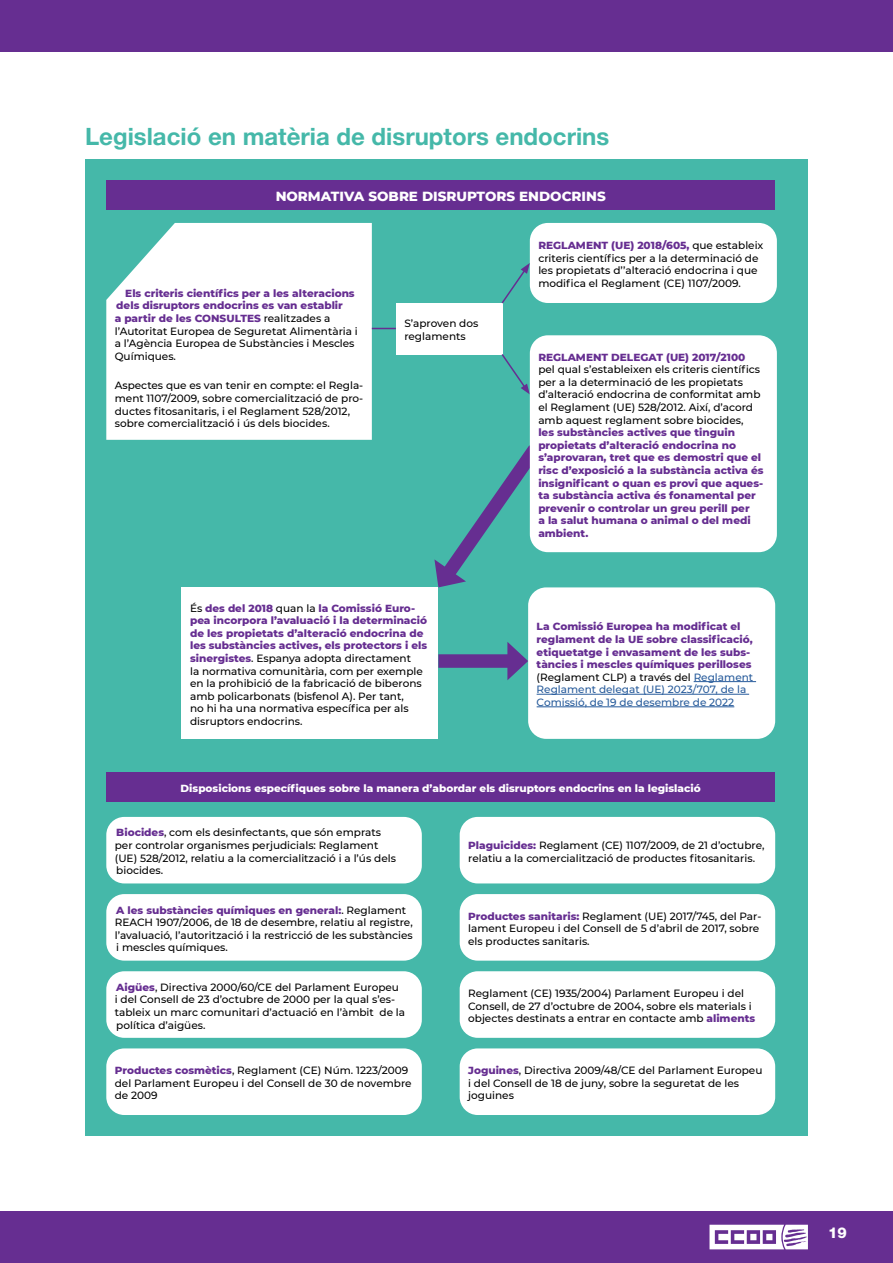
<style>
.page{position:relative;width:893px;height:1263px;background:#fff}
.page>*{position:absolute;margin:0;border:0;box-sizing:border-box;transform-origin:0 0}
.t1{font:700 24px "Helvetica Neue";color:#45b8a9}
.t2{font:800 15px "Helvetica Neue";color:#fff}
.t3{font:800 13.5px "Montserrat";color:#fff}
.t4{font:500 10.5px/12.6px "Montserrat";color:#000}
.t5{font:800 10.5px/12.6px "Montserrat";color:#662e91}
.t6{font:800 10.5px "Montserrat";color:#fff}
.s1{font-weight:800;color:#662e91}
.s2{font-weight:500;color:#000}
.s3{font-weight:500;color:#275b9b}
</style>
<div class="page">
<div style="left:0;top:1212px;width:893px;height:51px;background:#662e91"></div>
<div style="left:0;top:0;width:893px;height:51px;background:#662e91"></div>
<svg style="left:709px;top:1225px;width:99px;height:24px"></svg>
<div style="left:86px;top:159px;width:722px;height:976px;background:#45b8a9"></div>
<svg style="left:106px;top:223px;width:266px;height:217px;background:#f2faf9"></svg>
<div style="left:396px;top:303px;width:106px;height:51px;background:#fff"></div>
<svg style="left:372px;top:328px;width:24px;height:1px"></svg>
<div style="left:530px;top:223px;width:247px;height:80px;background:#fff;border-radius:18px"></div>
<svg style="left:501px;top:263px;width:29px;height:42px"></svg>
<svg style="left:500px;top:352px;width:30px;height:42px"></svg>
<svg style="left:434px;top:430px;width:120px;height:158px"></svg>
<div style="left:182px;top:587px;width:256px;height:152px;background:#fff"></div>
<div style="left:438px;top:654px;width:78px;height:14px;background:#662e91"></div>
<svg style="left:507px;top:642px;width:21px;height:38px"></svg>
<div style="left:528px;top:587px;width:247px;height:152px;background:#fff;border-radius:18px"></div>
<hr style="left:694px;top:681px;width:62px;height:1px;background:#275b9b">
<hr style="left:537px;top:694px;width:212px;height:1px;background:#275b9b">
<hr style="left:537px;top:706px;width:197px;height:1px;background:#275b9b">
<div style="left:106px;top:772px;width:669px;height:29px;background:#662e91"></div>
<div style="left:106px;top:180px;width:669px;height:30px;background:#662e91"></div>
<div style="left:106px;top:817px;width:316px;height:66px;background:#fff;border-radius:18px"></div>
<div style="left:106px;top:894px;width:316px;height:67px;background:#fff;border-radius:18px"></div>
<div style="left:106px;top:971px;width:316px;height:67px;background:#fff;border-radius:18px"></div>
<div style="left:106px;top:1048px;width:316px;height:67px;background:#fff;border-radius:18px"></div>
<div style="left:460px;top:817px;width:315px;height:66px;background:#fff;border-radius:18px"></div>
<div style="left:460px;top:894px;width:315px;height:67px;background:#fff;border-radius:18px"></div>
<div style="left:460px;top:971px;width:315px;height:67px;background:#fff;border-radius:18px"></div>
<div style="left:460px;top:1048px;width:315px;height:67px;background:#fff;border-radius:18px"></div>
<div style="left:530px;top:335px;width:247px;height:217px;background:#fff;border-radius:18px"></div>
<h1 class="t1" style="left:85px;top:117px;width:526px">Legislació en matèria de disruptors endocrins</h1>
<p class="t3" style="left:276px;top:187px;width:332px">NORMATIVA SOBRE DISRUPTORS ENDOCRINS</p>
<p class="t4" style="left:115px;top:286px;width:245px;text-indent:10px"><span class="s1">Els criteris científics per a les alteracions dels disruptors endocrins es van establir<br>a partir de les CONSULTES</span> realitzades a l’Autoritat Europea de Seguretat Alimentària i a l’Agència Europea de Substàncies i Mescles Químiques.</p>
<p class="t4" style="left:115px;top:379px;width:250px">Aspectes que es van tenir en compte: el Regla&shy;ment 1107/2009, sobre comercialització de pro&shy;ductes fitosanitaris, i el Reglament 528/2012, sobre comercialització i ús dels biocides.</p>
<p class="t4" style="left:404px;top:317px;width:76px">S’aproven dos reglaments</p>
<p class="t4" style="left:190px;top:601px;width:239px">És <span class="s1">des del 2018</span> quan la <span class="s1">la Comissió Euro&shy;pea incorpora l’avaluació i la determinació de les propietats d’alteració endocrina de les substàncies actives, els protectors i els sinergistes</span>. Espanya adopta directament<br>la normativa comunitària, com per exemple en la prohibició de la fabricació de biberons amb policarbonats (bisfenol A). Per tant,<br>no hi ha una normativa específica per als disruptors endocrins.</p>
<p class="t4" style="left:538px;top:239px;width:227px"><span class="s1">REGLAMENT (UE) 2018/605,</span> que estableix criteris científics per a la determinació de les propietats d’’alteració endocrina i que modifica el Reglament (CE) 1107/2009.</p>
<p class="t5" style="left:538px;top:350px;width:209px">REGLAMENT DELEGAT (UE) 2017/2100</p>
<p class="t4" style="left:538px;top:363px;width:224px">pel qual s’estableixen els criteris científics per a la determinació de les propietats d’alteració endocrina de conformitat amb el Reglament (UE) 528/2012. Així, d’acord amb aquest reglament sobre biocides,</p>
<p class="t5" style="left:538px;top:426px;width:227px">les substàncies actives que tinguin propietats d’alteració endocrina no s’aprovaran, tret que es demostri que el risc d’exposició a la substància activa és insignificant o quan es provi que aques&shy;ta substància activa és fonamental per prevenir o controlar un greu perill per<br>a la salut humana o animal o del medi ambient.</p>
<p class="t5" style="left:537px;top:620px;width:218px">La Comissió Europea ha modificat el reglament de la UE sobre classificació, etiquetatge i envasament de les subs&shy;tàncies i mescles químiques perilloses <span class="s2">(Reglament CLP) a través del</span> <span class="s3">Reglament Reglament delegat (UE) 2023/707, de la Comissió, de 19 de desembre de 2022</span></p>
<p class="t6" style="left:181px;top:780px;width:522px">Disposicions específiques sobre la manera d’abordar els disruptors endocrins en la legislació</p>
<p class="t4" style="left:115px;top:826px;width:283px"><span class="s1">Biocides</span>, com els desinfectants, que són emprats per controlar organismes perjudicials: Reglament (UE) 528/2012, relatiu a la comercialització i a l’ús dels biocides.</p>
<p class="t4" style="left:115px;top:903px;width:299px"><span class="s1">A les substàncies químiques en general:</span>. Reglament REACH 1907/2006, de 18 de desembre, relatiu al registre, l’avaluació, l’autorització i la restricció de les substàncies i mescles químiques.</p>
<p class="t4" style="left:115px;top:980px;width:292px"><span class="s1">Aigües</span>, Directiva 2000/60/CE del Parlament Europeu<br>i del Consell de 23 d’octubre de 2000 per la qual s’es&shy;tableix un marc comunitari d’actuació en l’àmbit de la política d’aigües.</p>
<p class="t4" style="left:115px;top:1064px;width:298px"><span class="s1">Productes cosmètics</span>, Reglament (CE) Núm. 1223/2009 del Parlament Europeu i del Consell de 30 de novembre de 2009</p>
<p class="t4" style="left:468px;top:838px;width:298px"><span class="s1">Plaguicides:</span> Reglament (CE) 1107/2009, de 21 d’octubre, relatiu a la comercialització de productes fitosanitaris.</p>
<p class="t4" style="left:468px;top:909px;width:295px"><span class="s1">Productes sanitaris:</span> Reglament (UE) 2017/745, del Par&shy;lament Europeu i del Consell de 5 d’abril de 2017, sobre els productes sanitaris.</p>
<p class="t4" style="left:468px;top:986px;width:288px">Reglament (CE) 1935/2004) Parlament Europeu i del<br>Consell, de 27 d’octubre de 2004, sobre els materials i objectes destinats a entrar en contacte amb <span class="s1">aliments</span></p>
<p class="t4" style="left:468px;top:1064px;width:296px"><span class="s1">Joguines</span>, Directiva 2009/48/CE del Parlament Europeu i del Consell de 18 de juny, sobre la seguretat de les joguines</p>
<h2 class="t2" style="left:828px;top:1221px;width:20px">19</h2>
</div>
